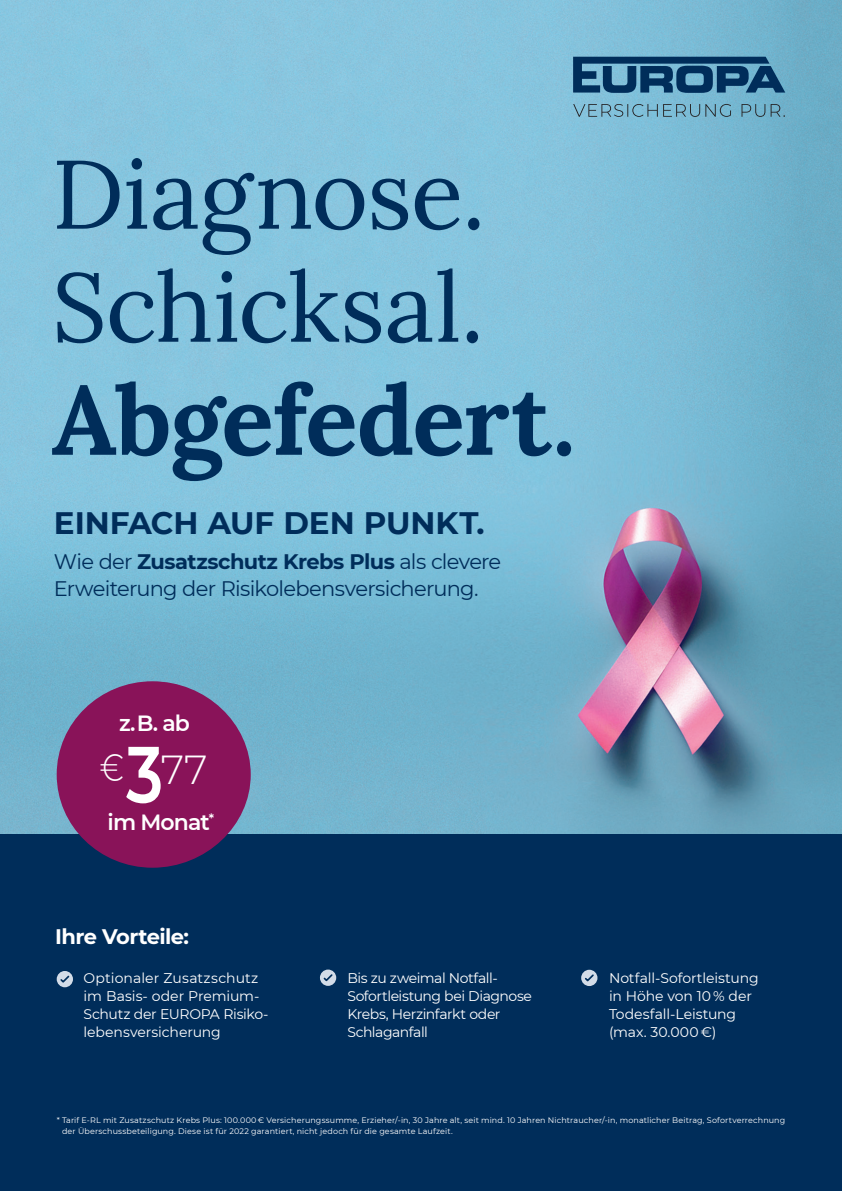
<style>
.page{position:relative;width:842px;height:1191px;background:#002d5a}
.page>*{position:absolute;margin:0;border:0;box-sizing:border-box;transform-origin:0 0}
.t1{font:97px/113px "Lora";letter-spacing:-.01em;color:#002d5a}
.t2{font:700 97px "Lora";letter-spacing:-.02em;color:#002d5a}
.t3{font:300 40.4px "Montserrat";color:#fff}
.t4{font:700 31px "Montserrat";letter-spacing:-.005em;color:#002d5a}
.t5{font:600 22px "Montserrat";letter-spacing:-.04em;color:#fff}
.t6{font:21px/27.4px "Montserrat";letter-spacing:-.035em;color:#002d5a}
.t7{font:700 21px "Montserrat";letter-spacing:-.03em;color:#fff}
.t8{font:14px/18px "Montserrat";letter-spacing:-.015em;color:#fff}
.t9{font:14px/18px "Montserrat";letter-spacing:-.035em;color:#fff}
.t10{font:8px/11px "Montserrat";letter-spacing:.015em;color:#fff}
.s1{font-weight:700}
.s2{font-size:38.3px}
.s3{font-weight:600;font-size:79.6px}
</style>
<div class="page">
<img style="left:0;top:0;width:842px;height:833px">
<div style="left:57px;top:971px;width:16px;height:16px;background:#d3dce8;border-radius:50%"></div>
<svg style="left:60px;top:975px;width:10px;height:8px"></svg>
<svg style="left:320px;top:969px;width:16px;height:17px"></svg>
<svg style="left:322px;top:972px;width:12px;height:10px"></svg>
<svg style="left:581px;top:969px;width:16px;height:17px"></svg>
<svg style="left:583px;top:973px;width:12px;height:10px"></svg>
<div style="left:57px;top:681px;width:194px;height:186px;background:#891359;border-radius:50%"></div>
<svg style="left:573px;top:57px;width:212px;height:36px"></svg>
<svg style="left:573px;top:104px;width:158px;height:13px;background:#6ea3b9"></svg>
<svg style="left:741px;top:104px;width:24px;height:13px"></svg>
<svg style="left:771px;top:104px;width:14px;height:13px"></svg>
<h1 class="t1" style="left:52px;top:131px;width:435px">Diagnose.<br>Schicksal.</h1>
<h1 class="t2" style="left:52px;top:347px;width:525px">Abgefedert.</h1>
<h3 class="t4" style="left:54px;top:500px;width:432px">EINFACH AUF DEN PUNKT.</h3>
<h3 class="t6" style="left:54px;top:547px;width:449px">Wie der <span class="s1">Zusatzschutz Krebs Plus</span> als clevere<br>Erweiterung der Risikolebensversicherung.</h3>
<h3 class="t5" style="left:119px;top:707px;width:72px">z. B. ab</h3>
<h2 class="t3" style="left:100px;top:742px;width:109px"><span class="s2">€</span><span class="s3">3</span>77</h2>
<h3 class="t5" style="left:108px;top:806px;width:108px">im Monat<sup>*</sup></h3>
<h3 class="t7" style="left:55px;top:921px;width:135px">Ihre Vorteile:</h3>
<h3 class="t8" style="left:84px;top:968px;width:187px">Optionaler Zusatzschutz im Basis- oder Premium-<br>Schutz der EUROPA Risiko&shy;lebensversicherung</h3>
<h3 class="t9" style="left:347px;top:968px;width:186px">Bis zu zweimal Notfall-<br>Sofortleistung bei Diagnose<br>Krebs, Herzinfarkt oder<br>Schlaganfall</h3>
<h3 class="t8" style="left:609px;top:968px;width:151px">Notfall-Sofortleistung in Höhe von 10 % der<br>Todesfall-Leistung (max. 30.000 €)</h3>
<p class="t10" style="left:62px;top:1114px;width:725px;text-indent:-5px">* Tarif E-RL mit Zusatzschutz Krebs Plus: 100.000 € Versicherungssumme, Erzieher/-in, 30 Jahre alt, seit mind. 10 Jahren Nichtraucher/-in, monatlicher Beitrag, Sofortverrechnung der Überschussbeteiligung. Diese ist für 2022 garantiert, nicht jedoch für die gesamte Laufzeit.</p>
</div>
